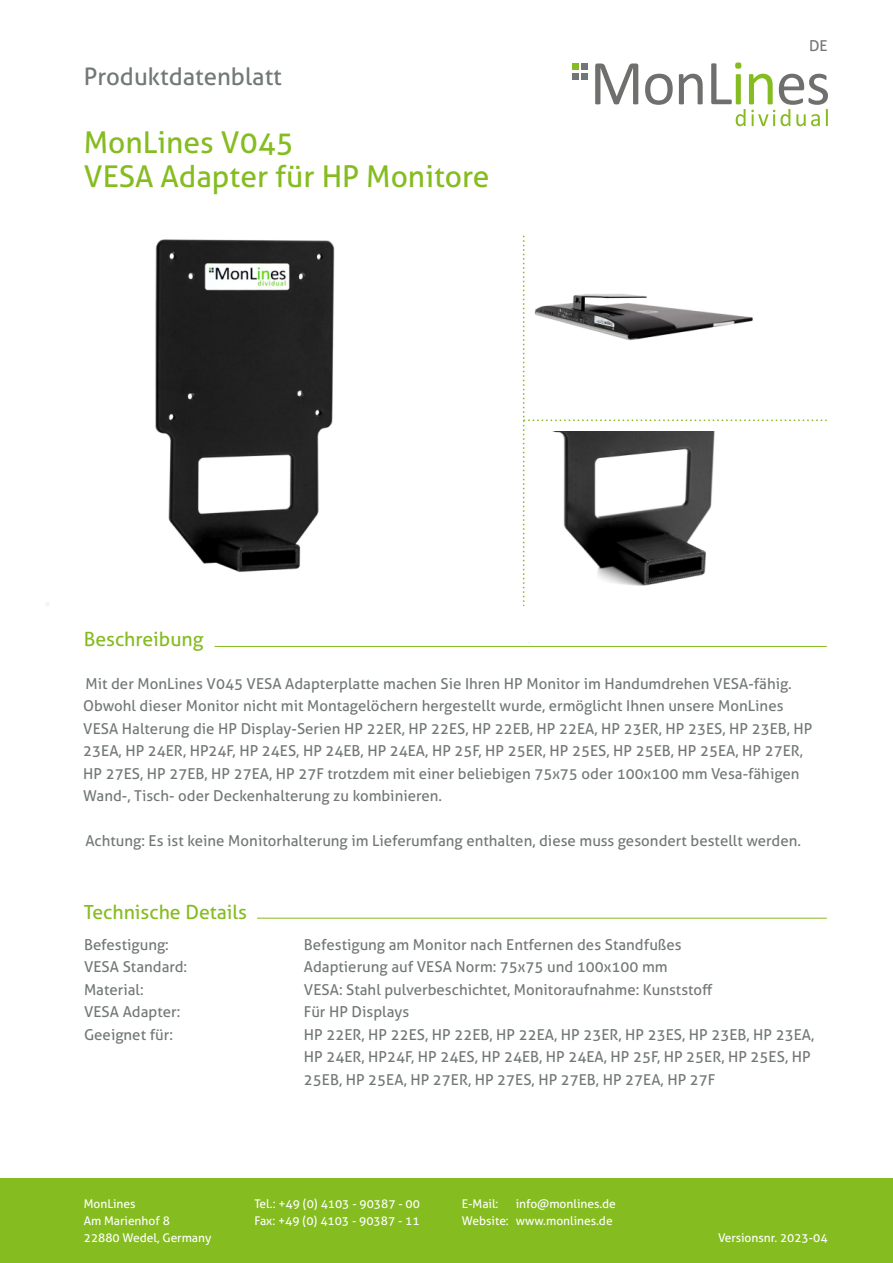
<style>
.page{position:relative;width:893px;height:1263px;background:#fff}
.page>*{position:absolute;margin:0;border:0;box-sizing:border-box;transform-origin:0 0}
.t1{font:30px/34px "Aller";color:#85bc20}
.t2{font:24px "Aller";color:#727777}
.t3{font:19.5px "Aller";color:#85bc20}
.t4{font:15px/22.5px "Aller";color:#727777}
.t5{font:12px "Aller";color:#fff}
</style>
<div class="page">
<div style="left:0;top:1178px;width:893px;height:85px;background:#85bc20"></div>
<svg style="left:595px;top:63px;width:43px;height:41px"></svg>
<svg style="left:645px;top:74px;width:28px;height:31px"></svg>
<svg style="left:679px;top:74px;width:24px;height:30px"></svg>
<svg style="left:711px;top:62px;width:117px;height:64px"></svg>
<svg style="left:573px;top:64px;width:15px;height:6px"></svg>
<div style="left:573px;top:73px;width:6px;height:7px;background:#717676"></div>
<div style="left:582px;top:73px;width:6px;height:7px;background:#717676"></div>
<hr style="left:215px;top:646px;width:612px;height:1px;background:#85bc20">
<hr style="left:257px;top:918px;width:570px;height:1px;background:#85bc20">
<img style="left:46px;top:239px;width:289px;height:367px">
<svg style="left:523px;top:236px;width:304px;height:370px"></svg>
<h2 class="t2" style="left:84px;top:63px;width:200px">Produktdatenblatt</h2>
<h1 class="t1" style="left:84px;top:126px;width:407px">MonLines V045<br>VESA Adapter für HP Monitore</h1>
<h3 class="t3" style="left:84px;top:628px;width:121px">Beschreibung</h3>
<p class="t4" style="left:809px;top:35px;width:20px">DE</p>
<p class="t4" style="left:83px;top:672px;width:731px">Mit der MonLines V045 VESA Adapterplatte machen Sie Ihren HP Monitor im Handumdrehen VESA-fähig.<br>Obwohl dieser Monitor nicht mit Montagelöchern hergestellt wurde, ermöglicht Ihnen unsere MonLines VESA Halterung die HP Display-Serien HP 22ER, HP 22ES, HP 22EB, HP 22EA, HP 23ER, HP 23ES, HP 23EB, HP 23EA, HP 24ER, HP24F, HP 24ES, HP 24EB, HP 24EA, HP 25F, HP 25ER, HP 25ES, HP 25EB, HP 25EA, HP 27ER, HP 27ES, HP 27EB, HP 27EA, HP 27F trotzdem mit einer beliebigen 75x75 oder 100x100 mm Vesa-fähigen Wand-, Tisch- oder Deckenhalterung zu kombinieren.</p>
<p class="t4" style="left:85px;top:830px;width:717px">Achtung: Es ist keine Monitorhalterung im Lieferumfang enthalten, diese muss gesondert bestellt werden.</p>
<h3 class="t3" style="left:84px;top:900px;width:165px">Technische Details</h3>
<p class="t4" style="left:84px;top:933px;width:105px">Befestigung:<br>VESA Standard:<br>Material:<br>VESA Adapter:<br>Geeignet für:</p>
<p class="t4" style="left:304px;top:933px;width:512px">Befestigung am Monitor nach Entfernen des Standfußes<br>Adaptierung auf VESA Norm: 75x75 und 100x100 mm<br>VESA: Stahl pulverbeschichtet, Monitoraufnahme: Kunststoff<br>Für HP Displays<br>HP 22ER, HP 22ES, HP 22EB, HP 22EA, HP 23ER, HP 23ES, HP 23EB, HP 23EA, HP 24ER, HP24F, HP 24ES, HP 24EB, HP 24EA, HP 25F, HP 25ER, HP 25ES, HP 25EB, HP 25EA, HP 27ER, HP 27ES, HP 27EB, HP 27EA, HP 27F</p>
<p class="t5" style="left:84px;top:1196px;width:53px">MonLines</p>
<p class="t5" style="left:254px;top:1196px;width:167px">Tel.: +49 (0) 4103 - 90387 - 00</p>
<p class="t5" style="left:462px;top:1196px;width:38px">E-Mail:</p>
<p class="t5" style="left:516px;top:1196px;width:102px">info@monlines.de</p>
<p class="t5" style="left:84px;top:1213px;width:88px">Am Marienhof 8</p>
<p class="t5" style="left:254px;top:1213px;width:167px">Fax: +49 (0) 4103 - 90387 - 11</p>
<p class="t5" style="left:462px;top:1213px;width:152px">Website: www.monlines.de</p>
<p class="t5" style="left:84px;top:1230px;width:129px">22880 Wedel, Germany</p>
<p class="t5" style="left:718px;top:1230px;width:111px">Versionsnr. 2023-04</p>
</div>
